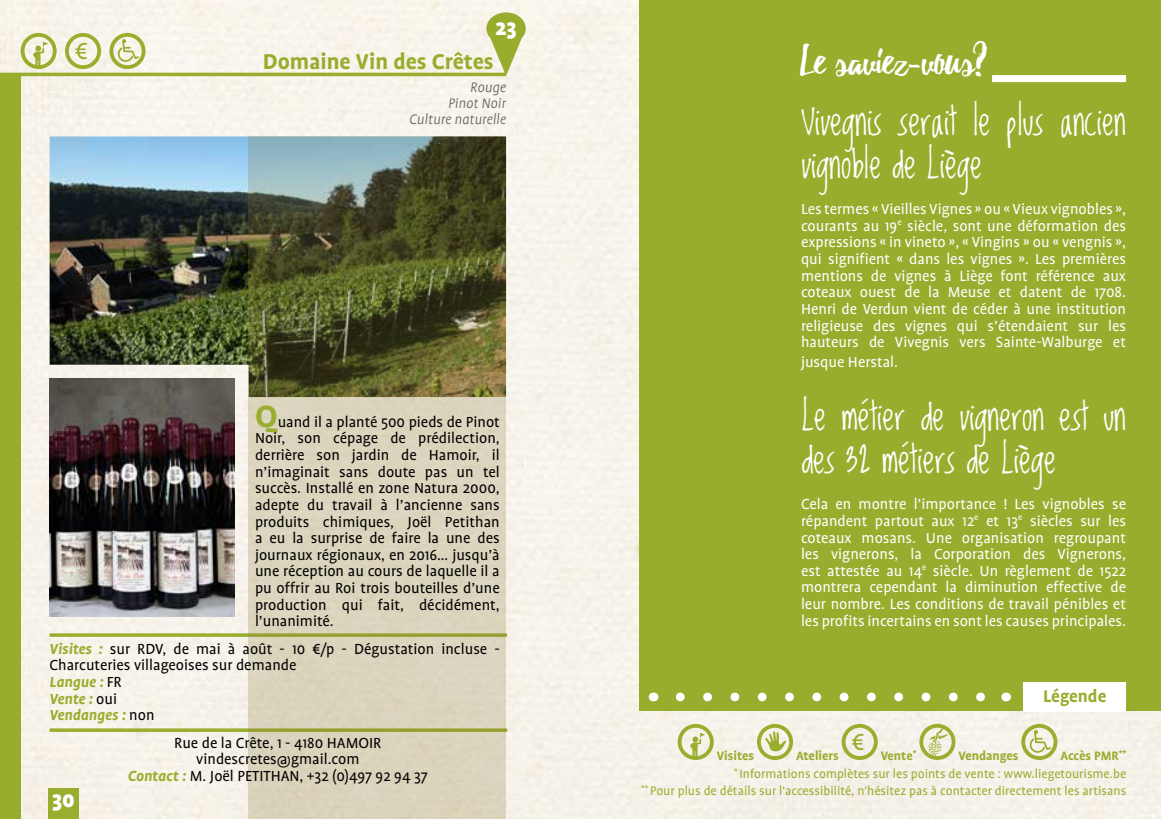
<style>
.page{position:relative;width:1161px;height:819px;background:#f7f3ea}
.page>*{position:absolute;margin:0;border:0;box-sizing:border-box;transform-origin:0 0}
.t1{font:43.75px "Beacon";color:#fff}
.t2{font:35px/43.8px "Lovedbythe King";color:#fff}
.t3{font:700 24.5px "Profile OT";color:#98ad2e}
.t4{font:900 24.5px "Profile OT";color:#fff}
.t5{font:700 19.25px "Profile OT";color:#99ad2e}
.t6{font:16.62px/16.6px "Profile OT";color:#fff;text-align:justify}
.t7{font:16.62px/16.6px "Profile OT";color:#000;text-align:center}
.t8{font:italic 300 15.75px/15.8px "Profile OT";color:#646363;text-align:right}
.t9{font:14px/17.5px "Profile OT";color:#99ad2e;text-align:right}
.t10{font:700 14px "Profile OT";color:#99ad2e}
.s1{font-weight:700;font-size:35px;color:#99ad2e}
.s2{font-weight:700;font-style:italic;color:#99ad2e}
.s3{font-weight:700}
</style>
<div class="page">
<hr style="left:0;top:73px;width:506px;height:3px;background:#99ad2e">
<div style="left:0;top:74px;width:21px;height:745px;background:#98ad2e"></div>
<svg style="left:486px;top:12px;width:40px;height:64px"></svg>
<div style="left:48px;top:788px;width:31px;height:31px;background:#99ad2e"></div>
<img style="left:50px;top:397px;width:185px;height:219px">
<img style="left:50px;top:136px;width:199px;height:261px">
<hr style="left:50px;top:728px;width:457px;height:3px;background:#99ad2e">
<hr style="left:50px;top:633px;width:457px;height:3px;background:#99ad2e">
<svg style="left:249px;top:136px;width:257px;height:683px;fill:#dad3bc"></svg>
<svg style="left:21px;top:33px;width:36px;height:36px"></svg>
<svg style="left:65px;top:33px;width:36px;height:36px"></svg>
<svg style="left:109px;top:33px;width:36px;height:36px"></svg>
<div style="left:639px;top:0;width:522px;height:710px;background:#98ad2e"></div>
<div style="left:992px;top:75px;width:134px;height:7px;background:#fff"></div>
<div style="left:1023px;top:682px;width:103px;height:29px;background:#fff"></div>
<svg style="left:680px;top:692px;width:305px;height:9px"></svg>
<svg style="left:678px;top:723px;width:36px;height:37px"></svg>
<svg style="left:757px;top:723px;width:36px;height:37px"></svg>
<svg style="left:842px;top:723px;width:36px;height:37px"></svg>
<svg style="left:919px;top:723px;width:36px;height:36px"></svg>
<svg style="left:1021px;top:723px;width:36px;height:37px"></svg>
<h3 class="t4" style="left:495px;top:14px;width:23px">23</h3>
<h3 class="t3" style="left:263px;top:48px;width:232px">Domaine Vin des Crêtes</h3>
<p class="t8" style="left:409px;top:80px;width:98px">Rouge<br>Pinot Noir<br>Culture naturelle</p>
<p class="t7" style="left:255px;top:413px;width:246px;text-align:justify"><span class="s1">Q</span>uand il a planté 500 pieds de Pinot Noir, son cépage de prédilection, derrière son jardin de Hamoir, il n’imaginait sans doute pas un tel succès. Installé en zone Natura 2000, adepte du travail à l’ancienne sans produits chimiques, Joël Petithan a eu la surprise de faire la une des journaux régionaux, en 2016… jusqu’à une réception au cours de laquelle il a pu offrir au Roi trois bouteilles d’une production qui fait, décidément, l’unanimité.</p>
<p class="t7" style="left:50px;top:640px;width:452px;text-align:left"><span class="s2">Visites :</span> sur RDV, de mai à août - 10 €/p - Dégustation incluse -<br>Charcuteries villageoises sur demande<br><span class="s2">Langue :</span> FR<br><span class="s2">Vente :</span> oui<br><span class="s2">Vendanges :</span> non</p>
<h3 class="t4" style="left:52px;top:786px;width:24px">30</h3>
<p class="t7" style="left:128px;top:734px;width:301px">Rue de la Crête, 1 - 4180 HAMOIR vindescretes@gmail.com<br><span class="s2">Contact :</span> M. Joël PETITHAN, +32 (0)497 92 94 37</p>
<h1 class="t1" style="left:801px;top:33px;width:187px">Le saviez-vous?</h1>
<h2 class="t2" style="left:801px;top:100px;width:326px">Vivegnis serait le plus ancien vignoble de Liège</h2>
<p class="t6" style="left:801px;top:201px;width:326px">Les termes « Vieilles Vignes » ou « Vieux vignobles », courants au 19<sup>e</sup> siècle, sont une déformation des expressions « in vineto », « Vingins » ou « vengnis », qui signifient « dans les vignes ». Les premières mentions de vignes à Liège font référence aux coteaux ouest de la Meuse et datent de 1708.<br>Henri de Verdun vient de céder à une institution religieuse des vignes qui s’étendaient sur les hauteurs de Vivegnis vers Sainte-Walburge et</p>
<p class="t6" style="left:801px;top:353px;width:99px">jusque Herstal.</p>
<h2 class="t2" style="left:801px;top:395px;width:326px">Le métier de vigneron est un des 32 métiers de Liège</h2>
<p class="t6" style="left:801px;top:496px;width:326px">Cela en montre l’importance ! Les vignobles se répandent partout aux 12<sup>e</sup> et 13<sup>e</sup> siècles sur les coteaux mosans. Une organisation regroupant les vignerons, la Corporation des Vignerons, est attestée au 14<sup>e</sup> siècle. Un règlement de 1522 montrera cependant la diminution effective de leur nombre. Les conditions de travail pénibles et les profits incertains en sont les causes principales.</p>
<p class="t5" style="left:1043px;top:685px;width:65px">Légende</p>
<p class="t9" style="left:641px;top:747px;width:487px"><span class="s3">Accès PMR</span><sup>**<br></sup><sup>*</sup> Informations complètes sur les points de vente : www.liegetourisme.be<br><sup>**</sup> Pour plus de détails sur l'accessibilité, n'hésitez pas à contacter directement les artisans</p>
<p class="t10" style="left:717px;top:747px;width:39px">Visites</p>
<p class="t10" style="left:796px;top:747px;width:44px">Ateliers</p>
<p class="t10" style="left:881px;top:747px;width:37px">Vente<sup>*</sup></p>
<p class="t10" style="left:958px;top:747px;width:61px">Vendanges</p>
</div>
